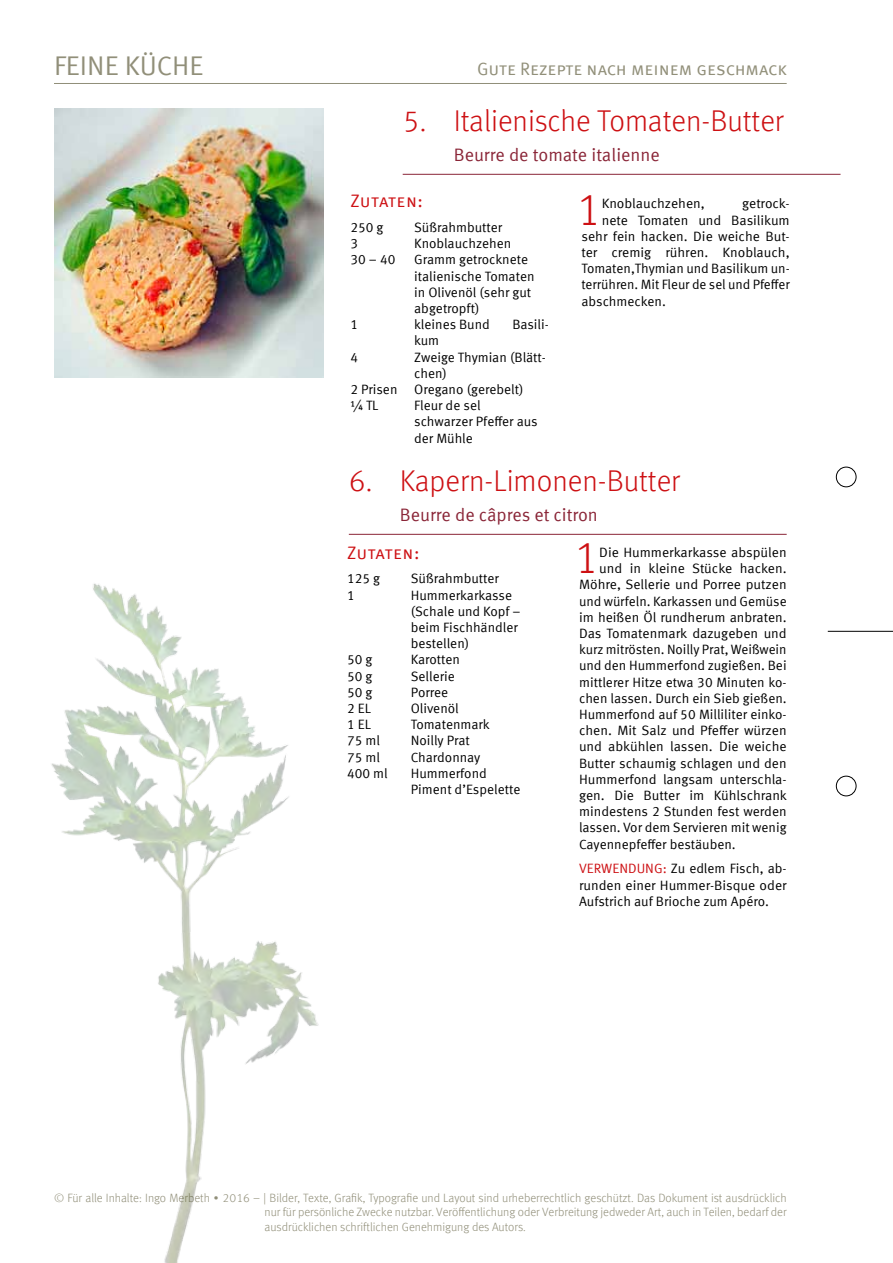
<style>
.page{position:relative;width:893px;height:1263px;background:#fff}
.page>*{position:absolute;margin:0;border:0;box-sizing:border-box;transform-origin:0 0}
.t1{font:300 45.3px "Meta Offc";color:#cd1013}
.t2{font:300 30px "Meta Offc";color:#cd1013}
.t3{font:27px "Meta Sc Offc Norm";color:#918f79}
.t4{font:18px "Meta Offc Norm";color:#8a2537}
.t5{font:18px "Meta Sc Offc Norm";letter-spacing:-.005em;color:#918f79}
.t6{font:18px "Meta Sc Offc Norm";letter-spacing:.01em;color:#cd1013}
.t7{font:13.5px/16.2px "Meta Offc Norm";color:#000}
.t8{font:300 12px/14.4px "Meta Offc";color:#918f79;text-align:justify}
.s1{color:#cd1013}
</style>
<div class="page">
<div style="left:836px;top:467px;width:20px;height:20px;border:1px solid #000;border-radius:50%"></div>
<div style="left:836px;top:776px;width:20px;height:20px;border:1px solid #000;border-radius:50%"></div>
<hr style="left:828px;top:631px;width:65px;height:1px;background:#000">
<hr style="left:54px;top:83px;width:733px;height:1px;background:#918f79">
<img style="left:54px;top:108px;width:269px;height:270px">
<hr style="left:403px;top:174px;width:437px;height:1px;background:#8a2537">
<hr style="left:349px;top:534px;width:438px;height:1px;background:#8a2537">
<img style="left:51px;top:583px;width:268px;height:680px">
<h3 class="t3" style="left:54px;top:50px;width:151px">FEINE KÜCHE</h3>
<h3 class="t5" style="left:477px;top:58px;width:311px">Gute Rezepte nach meinem geschmack</h3>
<h2 class="t2" style="left:403px;top:104px;width:383px">5. Italienische Tomaten-Butter</h2>
<h3 class="t4" style="left:454px;top:144px;width:208px">Beurre de tomate italienne</h3>
<h3 class="t6" style="left:350px;top:191px;width:74px">Zutaten:</h3>
<p class="t7" style="left:350px;top:219px;width:35px">250 g</p>
<p class="t7" style="left:414px;top:219px;width:90px">Süßrahmbutter</p>
<p class="t7" style="left:350px;top:236px;width:9px">3</p>
<p class="t7" style="left:414px;top:236px;width:99px">Knoblauchzehen</p>
<p class="t7" style="left:350px;top:252px;width:47px">30 – 40</p>
<p class="t7" style="left:414px;top:252px;width:122px">Gramm getrocknete italienische Tomaten in Olivenöl (sehr gut abgetropft)</p>
<p class="t7" style="left:350px;top:317px;width:9px">1</p>
<p class="t7" style="left:414px;top:317px;width:77px">kleines Bund</p>
<p class="t7" style="left:512px;top:317px;width:38px">Basili-</p>
<p class="t7" style="left:414px;top:333px;width:27px">kum</p>
<p class="t7" style="left:350px;top:349px;width:9px">4</p>
<p class="t7" style="left:414px;top:349px;width:133px">Zweige Thymian (Blätt-</p>
<p class="t7" style="left:414px;top:365px;width:34px">chen)</p>
<p class="t7" style="left:350px;top:381px;width:175px">2 Prisen Oregano (gerebelt)</p>
<p class="t7" style="left:350px;top:398px;width:30px">¼ TL</p>
<p class="t7" style="left:414px;top:398px;width:125px">Fleur de sel schwarzer Pfeffer aus der Mühle</p>
<h1 class="t1" style="left:576px;top:183px;width:27px">1</h1>
<p class="t7" style="left:602px;top:196px;width:105px">Knoblauchzehen,</p>
<p class="t7" style="left:742px;top:196px;width:49px">getrock-</p>
<p class="t7" style="left:602px;top:212px;width:190px">nete Tomaten und Basilikum</p>
<p class="t7" style="left:581px;top:228px;width:210px">sehr fein hacken. Die weiche But-</p>
<p class="t7" style="left:581px;top:245px;width:210px">ter cremig rühren. Knoblauch,</p>
<p class="t7" style="left:581px;top:261px;width:210px">Tomaten,Thymian und Basilikum un-</p>
<p class="t7" style="left:581px;top:277px;width:210px">terrühren. Mit Fleur de sel und Pfeffer</p>
<p class="t7" style="left:581px;top:293px;width:86px">abschmecken.</p>
<h2 class="t2" style="left:349px;top:464px;width:333px">6. Kapern-Limonen-Butter</h2>
<h3 class="t4" style="left:400px;top:504px;width:200px">Beurre de câpres et citron</h3>
<h3 class="t6" style="left:347px;top:542px;width:74px">Zutaten:</h3>
<p class="t7" style="left:347px;top:571px;width:35px">125 g</p>
<p class="t7" style="left:411px;top:571px;width:90px">Süßrahmbutter</p>
<p class="t7" style="left:347px;top:587px;width:9px">1</p>
<p class="t7" style="left:411px;top:587px;width:111px">Hummerkarkasse (Schale und Kopf – beim Fischhändler bestellen)</p>
<p class="t7" style="left:347px;top:652px;width:27px">50 g</p>
<p class="t7" style="left:411px;top:652px;width:51px">Karotten</p>
<p class="t7" style="left:347px;top:668px;width:27px">50 g</p>
<p class="t7" style="left:411px;top:668px;width:46px">Sellerie</p>
<p class="t7" style="left:347px;top:684px;width:27px">50 g</p>
<p class="t7" style="left:411px;top:684px;width:39px">Porree</p>
<p class="t7" style="left:347px;top:701px;width:26px">2 EL</p>
<p class="t7" style="left:411px;top:701px;width:50px">Olivenöl</p>
<p class="t7" style="left:347px;top:717px;width:26px">1 EL</p>
<p class="t7" style="left:411px;top:717px;width:81px">Tomatenmark</p>
<p class="t7" style="left:347px;top:733px;width:34px">75 ml</p>
<p class="t7" style="left:411px;top:733px;width:61px">Noilly Prat</p>
<p class="t7" style="left:347px;top:749px;width:34px">75 ml</p>
<p class="t7" style="left:411px;top:749px;width:71px">Chardonnay</p>
<p class="t7" style="left:347px;top:765px;width:42px">400 ml</p>
<p class="t7" style="left:411px;top:765px;width:111px">Hummerfond<br>Piment d’Espelette</p>
<h1 class="t1" style="left:573px;top:532px;width:27px">1</h1>
<p class="t7" style="left:599px;top:545px;width:189px">Die Hummerkarkasse abspülen</p>
<p class="t7" style="left:599px;top:561px;width:189px">und in kleine Stücke hacken.</p>
<p class="t7" style="left:579px;top:577px;width:209px">Möhre, Sellerie und Porree putzen</p>
<p class="t7" style="left:579px;top:593px;width:209px">und würfeln. Karkassen und Gemüse</p>
<p class="t7" style="left:579px;top:609px;width:209px">im heißen Öl rundherum anbraten.</p>
<p class="t7" style="left:579px;top:626px;width:209px">Das Tomatenmark dazugeben und</p>
<p class="t7" style="left:579px;top:642px;width:209px">kurz mitrösten. Noilly Prat, Weißwein</p>
<p class="t7" style="left:579px;top:658px;width:209px">und den Hummerfond zugießen. Bei</p>
<p class="t7" style="left:579px;top:674px;width:209px">mittlerer Hitze etwa 30 Minuten ko-</p>
<p class="t7" style="left:579px;top:690px;width:209px">chen lassen. Durch ein Sieb gießen.</p>
<p class="t7" style="left:579px;top:707px;width:209px">Hummerfond auf 50 Milliliter einko-</p>
<p class="t7" style="left:579px;top:723px;width:209px">chen. Mit Salz und Pfeffer würzen</p>
<p class="t7" style="left:579px;top:739px;width:209px">und abkühlen lassen. Die weiche</p>
<p class="t7" style="left:579px;top:755px;width:209px">Butter schaumig schlagen und den</p>
<p class="t7" style="left:579px;top:771px;width:209px">Hummerfond langsam unterschla-</p>
<p class="t7" style="left:579px;top:788px;width:209px">gen. Die Butter im Kühlschrank</p>
<p class="t7" style="left:579px;top:804px;width:209px">mindestens 2 Stunden fest werden</p>
<p class="t7" style="left:579px;top:820px;width:209px">lassen. Vor dem Servieren mit wenig</p>
<p class="t7" style="left:579px;top:836px;width:158px">Cayennepfeffer bestäuben.</p>
<p class="t7" style="left:579px;top:861px;width:209px;text-align:justify"><span class="s1">VERWENDUNG:</span> Zu edlem Fisch, ab&shy;runden einer Hummer-Bisque oder Aufstrich auf Brioche zum Apéro.</p>
<p class="t8" style="left:264px;top:1191px;width:524px;text-indent:-210px">© Für alle Inhalte: Ingo Merbeth ∙ 2016 – | Bilder, Texte, Grafik, Typografie und Layout sind urheberrechtlich geschützt. Das Dokument ist ausdrücklich nur für persönliche Zwecke nutzbar. Veröffentlichung oder Verbreitung jedweder Art, auch in Teilen, bedarf der ausdrücklichen schriftlichen Genehmigung des Autors.</p>
</div>
